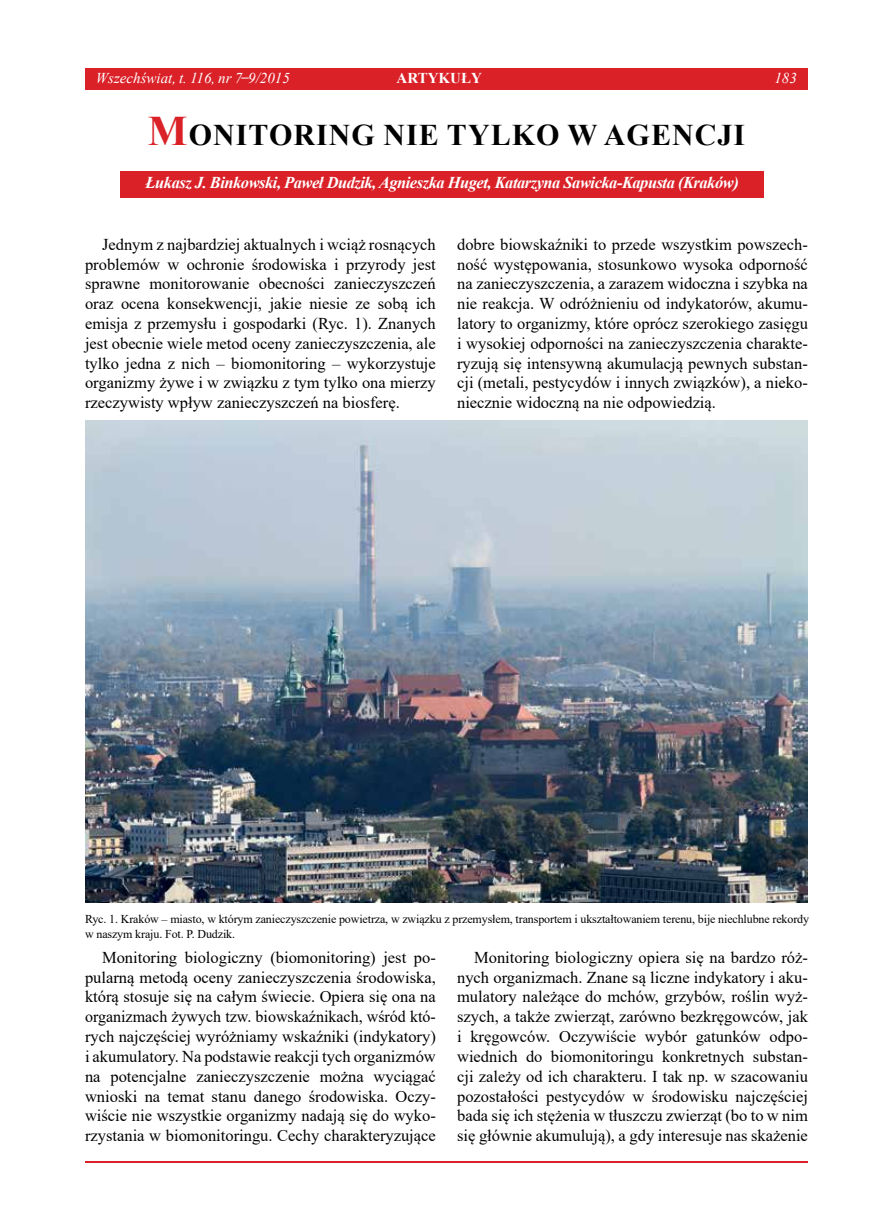
<style>
.page{position:relative;width:893px;height:1225px;background:#fff}
.page>*{position:absolute;margin:0;border:0;box-sizing:border-box;transform-origin:0 0}
.t1{font:700 30px "Times New Roman";letter-spacing:.035em;color:#000}
.t2{font:16.5px/19.8px "Times New Roman";color:#000;text-align:justify}
.t3{font:italic 700 16.5px "Times New Roman";letter-spacing:-.03em;color:#fff}
.t4{font:italic 15px "Times New Roman";color:#fff}
.t5{font:700 15px "Times New Roman";color:#fff}
.t6{font:12px/14.4px "Times New Roman";letter-spacing:-.01em;color:#000}
.s1{font-style:normal}
.s2{font-size:42px;color:#da2128}
</style>
<div class="page">
<hr style="left:85px;top:1161px;width:723px;height:1px;background:#da2128">
<div style="left:121px;top:171px;width:643px;height:27px;background:#da2128"></div>
<img style="left:85px;top:420px;width:723px;height:482px">
<div style="left:85px;top:68px;width:723px;height:21px;background:#da2128"></div>
<p class="t4" style="left:96px;top:68px;width:196px">Wszechświat, t. 116, nr 7 <span class="s1">̶</span>9/2015</p>
<p class="t5" style="left:397px;top:67px;width:87px">ARTYKUŁY</p>
<p class="t4" style="left:774px;top:68px;width:24px">183</p>
<h1 class="t1" style="left:148px;top:113px;width:599px"><span class="s2">M</span>ONITORING NIE TYLKO W AGENCJI</h1>
<p class="t3" style="left:146px;top:171px;width:595px">Łukasz J. Binkowski, Paweł Dudzik, Agnieszka Huget, Katarzyna Sawicka-Kapusta (Kraków)</p>
<p class="t2" style="left:85px;top:234px;width:352px;text-indent:17px">Jednym z najbardziej aktualnych i wciąż rosnących problemów w ochronie środowiska i przyrody jest sprawne monitorowanie obecności zanieczyszczeń oraz ocena konsekwencji, jakie niesie ze sobą ich emisja z przemysłu i gospodarki (Ryc. 1). Znanych jest obecnie wiele metod oceny zanieczyszczenia, ale tylko jedna z nich – biomonitoring – wykorzystuje organizmy żywe i w związku z tym tylko ona mierzy rzeczywisty wpływ zanieczyszczeń na biosferę.</p>
<p class="t2" style="left:457px;top:234px;width:352px">dobre biowskaźniki to przede wszystkim powszech&shy;ność występowania, stosunkowo wysoka odporność na zanieczyszczenia, a zarazem widoczna i szybka na nie reakcja. W odróżnieniu od indykatorów, akumu&shy;latory to organizmy, które oprócz szerokiego zasięgu i wysokiej odporności na zanieczyszczenia charakte&shy;ryzują się intensywną akumulacją pewnych substan&shy;cji (metali, pestycydów i innych związków), a nieko&shy;niecznie widoczną na nie odpowiedzią.</p>
<p class="t6" style="left:85px;top:911px;width:726px">Ryc. 1. Kraków – miasto, w którym zanieczyszczenie powietrza, w związku z przemysłem, transportem i ukształtowaniem terenu, bije niechlubne rekordy w naszym kraju. Fot. P. Dudzik.</p>
<p class="t2" style="left:85px;top:947px;width:352px;text-indent:17px">Monitoring biologiczny (biomonitoring) jest po&shy;pularną metodą oceny zanieczyszczenia środowiska, którą stosuje się na całym świecie. Opiera się ona na organizmach żywych tzw. biowskaźnikach, wśród któ&shy;rych najczęściej wyróżniamy wskaźniki (indykatory) i akumulatory. Na podstawie reakcji tych organizmów na potencjalne zanieczyszczenie można wyciągać wnioski na temat stanu danego środowiska. Oczy&shy;wiście nie wszystkie organizmy nadają się do wyko&shy;rzystania w biomonitoringu. Cechy charakteryzujące</p>
<p class="t2" style="left:457px;top:947px;width:352px;text-indent:17px">Monitoring biologiczny opiera się na bardzo róż&shy;nych organizmach. Znane są liczne indykatory i aku&shy;mulatory należące do mchów, grzybów, roślin wyż&shy;szych, a także zwierząt, zarówno bezkręgowców, jak i kręgowców. Oczywiście wybór gatunków odpo&shy;wiednich do biomonitoringu konkretnych substan&shy;cji zależy od ich charakteru. I tak np. w szacowaniu pozostałości pestycydów w środowisku najczęściej bada się ich stężenia w tłuszczu zwierząt (bo to w nim się głównie akumulują), a gdy interesuje nas skażenie</p>
</div>
